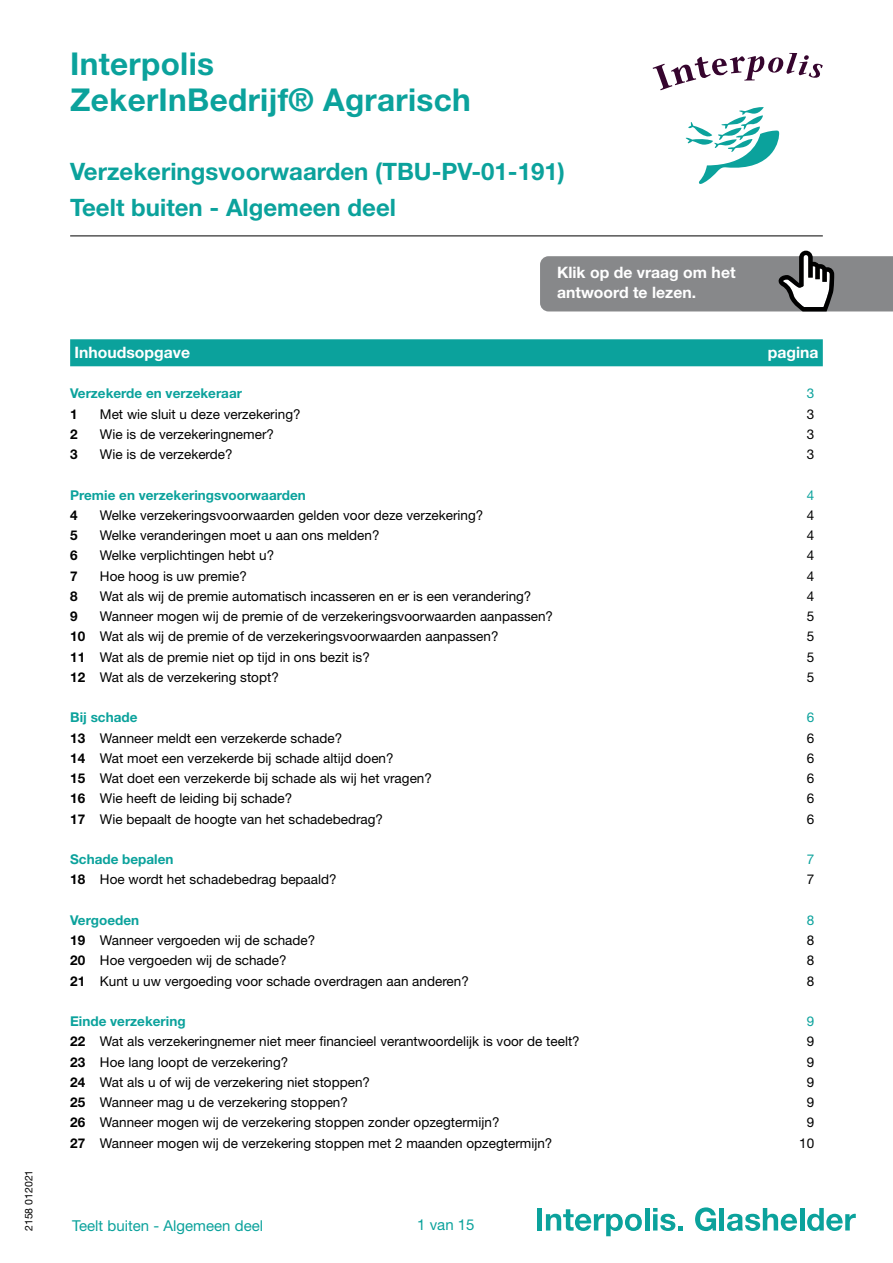
<style>
.page{position:relative;width:893px;height:1263px;background:#fff}
.page>*{position:absolute;margin:0;border:0;box-sizing:border-box;transform-origin:0 0}
.t1{font:700 31.5px/36px "Helvetica Neue LT Std";letter-spacing:.01em;color:#0ba29c}
.t2{font:700 24px/36px "Helvetica Neue LT Std";color:#0ba29c}
.t3{font:700 15.75px/20.2px "Helvetica Neue LT Std";color:#fff}
.t4{font:15px "Helvetica Neue LT Std";color:#0ba29c}
.t5{font:13.5px "Helvetica Neue LT Std";color:#000}
.t6{font:700 13.5px "Helvetica Neue LT Std";color:#0ba29c}
.t7{font:700 13.5px "Helvetica Neue LT Std";color:#000}
.t8{font:13.5px "Helvetica Neue LT Std";color:#0ba29c}
.t9{font:10.5px "Helvetica Neue LT Std";color:#000}
.s1{font-weight:700}
</style>
<div class="page">
<div style="left:537px;top:1208px;width:5px;height:22px;background:#0ba29c"></div>
<svg style="left:546px;top:1209px;width:96px;height:27px"></svg>
<hr style="left:645px;top:1208px;width:4px;height:22px;background:#0ba29c">
<svg style="left:653px;top:1208px;width:30px;height:23px"></svg>
<svg style="left:695px;top:1207px;width:21px;height:24px"></svg>
<hr style="left:720px;top:1208px;width:4px;height:22px;background:#0ba29c">
<svg style="left:727px;top:1208px;width:70px;height:23px"></svg>
<hr style="left:800px;top:1208px;width:4px;height:22px;background:#0ba29c">
<svg style="left:807px;top:1208px;width:49px;height:23px"></svg>
<hr style="left:70px;top:236px;width:753px;height:1px;background:#000">
<svg style="left:540px;top:251px;width:353px;height:60px;background:#909193"></svg>
<div style="left:70px;top:339px;width:753px;height:27px;background:#0ba29c"></div>
<svg style="left:653px;top:53px;width:170px;height:37px"></svg>
<svg style="left:685px;top:107px;width:95px;height:77px"></svg>
<p class="t9" style="left:22px;top:1231px;width:63px;rotate:-90deg">2158 012021</p>
<h1 class="t1" style="left:70px;top:46px;width:402px">Interpolis<br>ZekerInBedrijf® Agrarisch</h1>
<h2 class="t2" style="left:70px;top:153px;width:496px">Verzekeringsvoorwaarden (TBU-PV-01-191)<br>Teelt buiten - Algemeen deel</h2>
<p class="t3" style="left:557px;top:262px;width:180px">Klik op de vraag om het antwoord te lezen.</p>
<p class="t3" style="left:74px;top:342px;width:117px">Inhoudsopgave</p>
<p class="t3" style="left:768px;top:342px;width:52px">pagina</p>
<p class="t6" style="left:70px;top:385px;width:173px">Verzekerde en verzekeraar</p>
<p class="t8" style="left:807px;top:385px;width:9px">3</p>
<p class="t7" style="left:70px;top:405px;width:9px">1</p>
<p class="t5" style="left:100px;top:406px;width:202px">Met wie sluit u deze verzekering?</p>
<p class="t5" style="left:807px;top:406px;width:9px">3</p>
<p class="t7" style="left:70px;top:426px;width:9px">2</p>
<p class="t5" style="left:100px;top:426px;width:176px">Wie is de verzekeringnemer?</p>
<p class="t5" style="left:807px;top:426px;width:9px">3</p>
<p class="t7" style="left:70px;top:446px;width:9px">3</p>
<p class="t5" style="left:100px;top:446px;width:134px">Wie is de verzekerde?</p>
<p class="t5" style="left:807px;top:446px;width:9px">3</p>
<p class="t6" style="left:70px;top:486px;width:237px">Premie en verzekeringsvoorwaarden</p>
<p class="t8" style="left:807px;top:487px;width:9px">4</p>
<p class="t7" style="left:70px;top:507px;width:9px">4</p>
<p class="t5" style="left:100px;top:507px;width:385px">Welke verzekeringsvoorwaarden gelden voor deze verzekering?</p>
<p class="t5" style="left:807px;top:507px;width:9px">4</p>
<p class="t7" style="left:70px;top:527px;width:9px">5</p>
<p class="t5" style="left:100px;top:527px;width:281px">Welke veranderingen moet u aan ons melden?</p>
<p class="t5" style="left:807px;top:527px;width:9px">4</p>
<p class="t7" style="left:70px;top:547px;width:9px">6</p>
<p class="t5" style="left:100px;top:547px;width:176px">Welke verplichtingen hebt u?</p>
<p class="t5" style="left:807px;top:547px;width:9px">4</p>
<p class="t7" style="left:70px;top:567px;width:9px">7</p>
<p class="t5" style="left:100px;top:568px;width:149px">Hoe hoog is uw premie?</p>
<p class="t5" style="left:807px;top:568px;width:9px">4</p>
<p class="t7" style="left:70px;top:588px;width:9px">8</p>
<p class="t5" style="left:100px;top:588px;width:433px">Wat als wij de premie automatisch incasseren en er is een verandering?</p>
<p class="t5" style="left:807px;top:588px;width:9px">4</p>
<p class="t7" style="left:70px;top:608px;width:9px">9</p>
<p class="t5" style="left:100px;top:608px;width:455px">Wanneer mogen wij de premie of de verzekeringsvoorwaarden aanpassen?</p>
<p class="t5" style="left:807px;top:608px;width:9px">5</p>
<p class="t5" style="left:70px;top:628px;width:430px"><span class="s1">10</span> Wat als wij de premie of de verzekeringsvoorwaarden aanpassen?</p>
<p class="t5" style="left:807px;top:628px;width:9px">5</p>
<p class="t5" style="left:70px;top:649px;width:301px"><span class="s1">11</span> Wat als de premie niet op tijd in ons bezit is?</p>
<p class="t5" style="left:807px;top:649px;width:9px">5</p>
<p class="t5" style="left:70px;top:669px;width:210px"><span class="s1">12</span> Wat als de verzekering stopt?</p>
<p class="t5" style="left:807px;top:669px;width:9px">5</p>
<p class="t6" style="left:70px;top:709px;width:69px">Bij schade</p>
<p class="t8" style="left:807px;top:709px;width:9px">6</p>
<p class="t5" style="left:70px;top:730px;width:274px"><span class="s1">13</span> Wanneer meldt een verzekerde schade?</p>
<p class="t5" style="left:807px;top:730px;width:9px">6</p>
<p class="t5" style="left:70px;top:750px;width:325px"><span class="s1">14</span> Wat moet een verzekerde bij schade altijd doen?</p>
<p class="t5" style="left:807px;top:750px;width:9px">6</p>
<p class="t5" style="left:70px;top:770px;width:363px"><span class="s1">15</span> Wat doet een verzekerde bij schade als wij het vragen?</p>
<p class="t5" style="left:807px;top:770px;width:9px">6</p>
<p class="t5" style="left:70px;top:790px;width:224px"><span class="s1">16</span> Wie heeft de leiding bij schade?</p>
<p class="t5" style="left:807px;top:790px;width:9px">6</p>
<p class="t5" style="left:70px;top:811px;width:314px"><span class="s1">17</span> Wie bepaalt de hoogte van het schadebedrag?</p>
<p class="t5" style="left:807px;top:811px;width:9px">6</p>
<p class="t6" style="left:70px;top:851px;width:105px">Schade bepalen</p>
<p class="t8" style="left:807px;top:851px;width:9px">7</p>
<p class="t5" style="left:70px;top:871px;width:268px"><span class="s1">18</span> Hoe wordt het schadebedrag bepaald?</p>
<p class="t5" style="left:807px;top:871px;width:9px">7</p>
<p class="t6" style="left:70px;top:912px;width:71px">Vergoeden</p>
<p class="t8" style="left:807px;top:912px;width:9px">8</p>
<p class="t5" style="left:70px;top:932px;width:247px"><span class="s1">19</span> Wanneer vergoeden wij de schade?</p>
<p class="t5" style="left:807px;top:932px;width:9px">8</p>
<p class="t5" style="left:70px;top:952px;width:218px"><span class="s1">20</span> Hoe vergoeden wij de schade?</p>
<p class="t5" style="left:807px;top:952px;width:9px">8</p>
<p class="t5" style="left:70px;top:973px;width:400px"><span class="s1">21</span> Kunt u uw vergoeding voor schade overdragen aan anderen?</p>
<p class="t5" style="left:807px;top:973px;width:9px">8</p>
<p class="t6" style="left:70px;top:1013px;width:117px">Einde verzekering</p>
<p class="t8" style="left:807px;top:1013px;width:9px">9</p>
<p class="t5" style="left:70px;top:1033px;width:511px"><span class="s1">22</span> Wat als verzekeringnemer niet meer financieel verantwoordelijk is voor de teelt?</p>
<p class="t5" style="left:807px;top:1033px;width:9px">9</p>
<p class="t5" style="left:70px;top:1054px;width:220px"><span class="s1">23</span> Hoe lang loopt de verzekering?</p>
<p class="t5" style="left:807px;top:1054px;width:9px">9</p>
<p class="t5" style="left:70px;top:1074px;width:301px"><span class="s1">24</span> Wat als u of wij de verzekering niet stoppen?</p>
<p class="t5" style="left:807px;top:1074px;width:9px">9</p>
<p class="t5" style="left:70px;top:1094px;width:279px"><span class="s1">25</span> Wanneer mag u de verzekering stoppen?</p>
<p class="t5" style="left:807px;top:1094px;width:9px">9</p>
<p class="t5" style="left:70px;top:1114px;width:431px"><span class="s1">26</span> Wanneer mogen wij de verzekering stoppen zonder opzegtermijn?</p>
<p class="t5" style="left:807px;top:1114px;width:9px">9</p>
<p class="t5" style="left:70px;top:1135px;width:484px"><span class="s1">27</span> Wanneer mogen wij de verzekering stoppen met 2 maanden opzegtermijn?</p>
<p class="t5" style="left:799px;top:1135px;width:17px">10</p>
<p class="t4" style="left:72px;top:1216px;width:193px">Teelt buiten - Algemeen deel</p>
<p class="t4" style="left:417px;top:1216px;width:59px">1 van 15</p>
</div>
